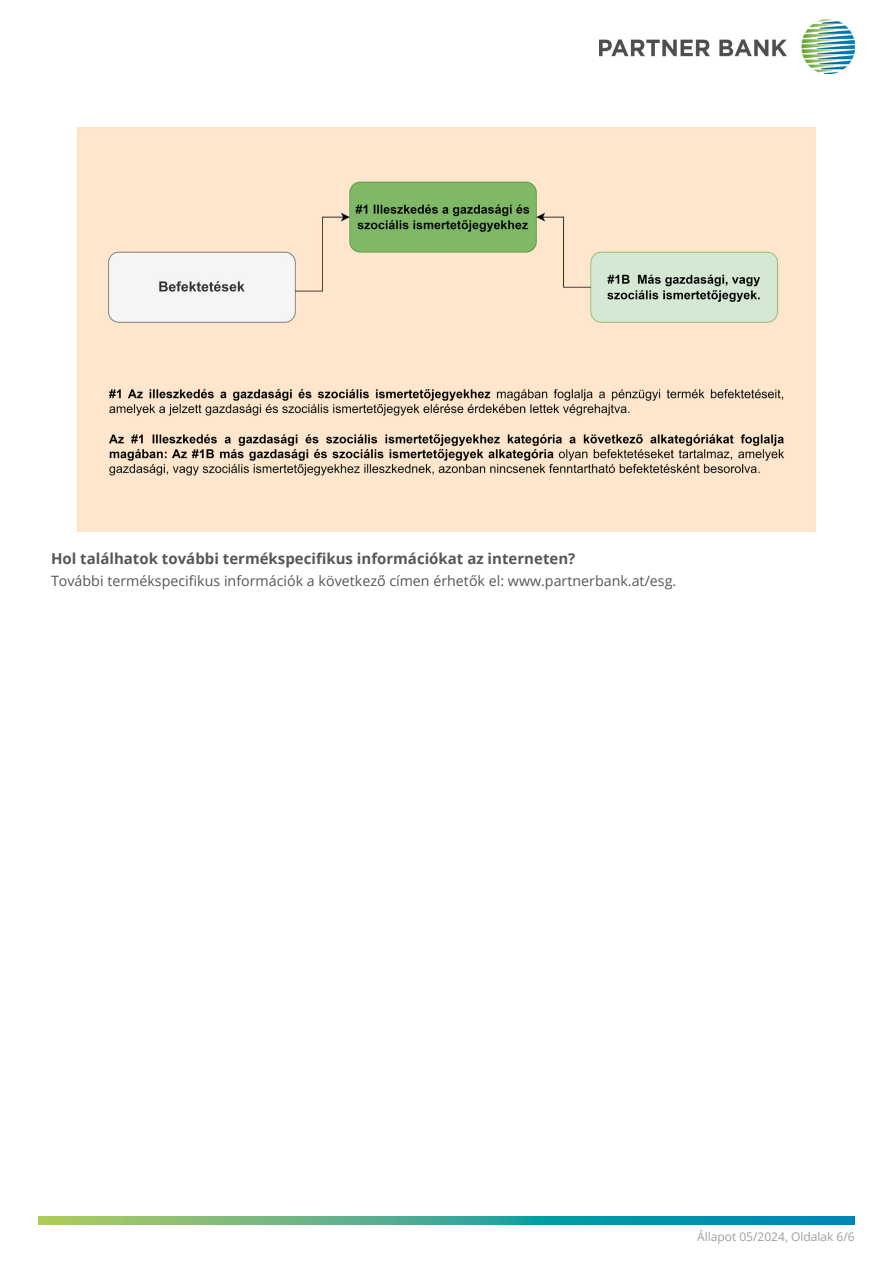
<style>
.page{position:relative;width:893px;height:1263px;background:#fff}
.page>*{position:absolute;margin:0;border:0;box-sizing:border-box;transform-origin:0 0}
.t1{font:700 15px "Open Sans";color:#575756}
.t2{font:14.25px "Open Sans";color:#575756}
.t3{font:12px "Open Sans";color:#9d9d9c}
</style>
<div class="page">
<svg style="left:38px;top:1216px;width:817px;height:9px;background:#42a793"></svg>
<img style="left:600px;top:20px;width:255px;height:53px">
<img style="left:78px;top:128px;width:738px;height:403px">
<p class="t1" style="left:51px;top:547px;width:526px">Hol találhatok további termékspecifikus információkat az interneten?</p>
<p class="t2" style="left:51px;top:571px;width:627px">További termékspecifikus információk a következő címen érhetők el: www.partnerbank.at/esg.</p>
<p class="t3" style="left:697px;top:1229px;width:159px">Állapot 05/2024, Oldalak 6/6</p>
</div>
